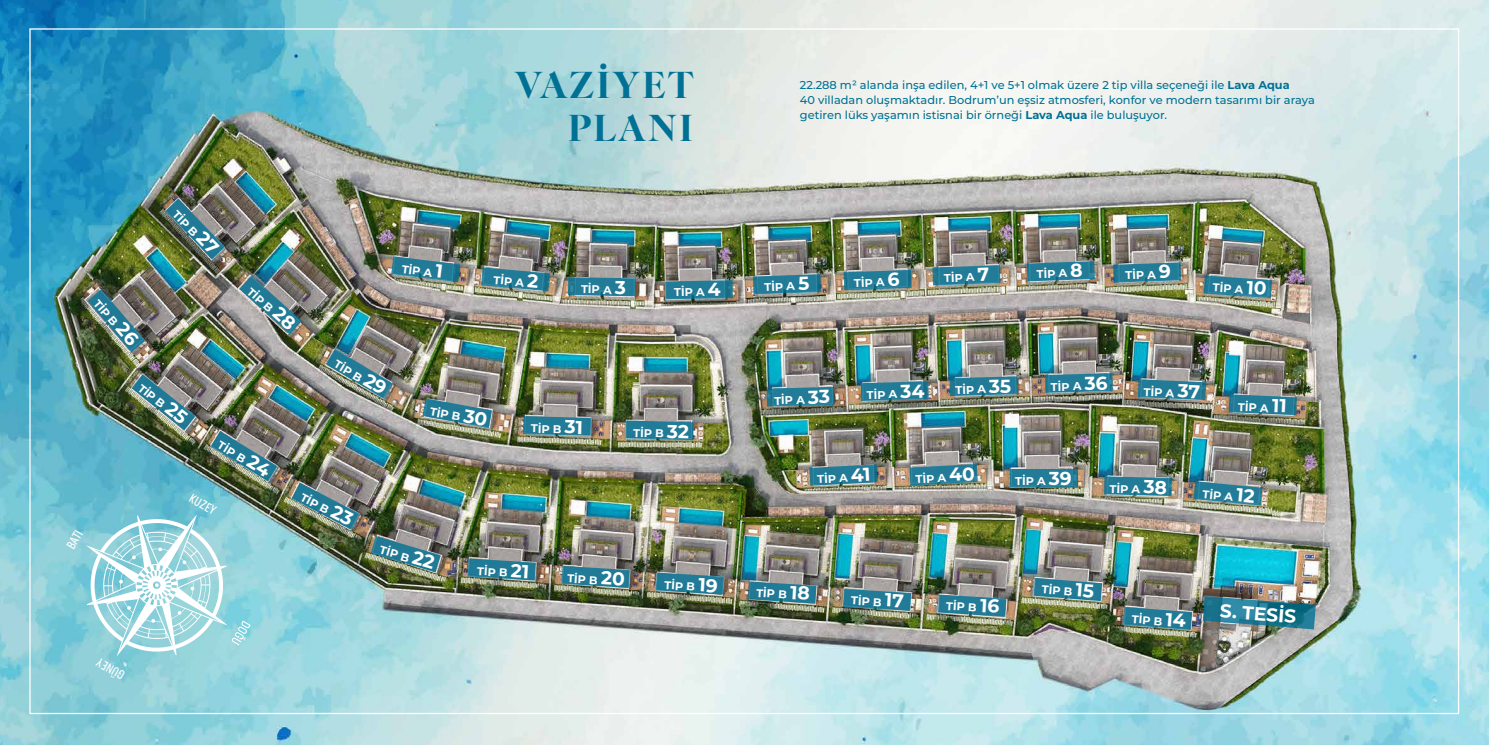
<style>
.page{position:relative;width:1489px;height:745px;background:#fff}
.page>*{position:absolute;margin:0;border:0;box-sizing:border-box;transform-origin:0 0}
.t1{font:700 35.88px/43.1px "Ivy Ora Display";letter-spacing:.08em;color:#007195;text-align:right}
.t2{font:700 18.72px "Montserrat";color:#fff}
.t3{font:12.69px "Neusa Next Pro Compact";color:#fff}
.t4{font:500 11.38px/15.4px "Montserrat";color:#007195}
.t5{font:700 11.2px "Montserrat";color:#fff}
.s1{font-weight:700}
.s2{font-size:18.72px}
</style>
<div class="page">
<img style="left:0;top:0;width:1488px;height:744px">
<svg style="left:86px;top:514px;width:165px;height:142px"></svg>
<img style="left:165px;top:198px;width:60px;height:61px">
<img style="left:239px;top:275px;width:62px;height:59px">
<img style="left:326px;top:348px;width:67px;height:50px">
<svg style="left:391px;top:256px;width:69px;height:26px"></svg>
<svg style="left:481px;top:267px;width:69px;height:24px"></svg>
<svg style="left:568px;top:277px;width:67px;height:19px"></svg>
<svg style="left:665px;top:280px;width:67px;height:19px"></svg>
<svg style="left:753px;top:274px;width:68px;height:20px"></svg>
<svg style="left:843px;top:270px;width:68px;height:20px"></svg>
<svg style="left:932px;top:265px;width:68px;height:20px"></svg>
<svg style="left:1026px;top:261px;width:68px;height:20px"></svg>
<svg style="left:1113px;top:262px;width:68px;height:20px"></svg>
<svg style="left:1203px;top:275px;width:68px;height:23px"></svg>
<svg style="left:523px;top:416px;width:68px;height:19px"></svg>
<svg style="left:625px;top:420px;width:68px;height:20px"></svg>
<svg style="left:766px;top:386px;width:68px;height:20px"></svg>
<svg style="left:860px;top:381px;width:68px;height:20px"></svg>
<svg style="left:949px;top:376px;width:68px;height:20px"></svg>
<svg style="left:1044px;top:373px;width:68px;height:19px"></svg>
<svg style="left:1137px;top:379px;width:68px;height:21px"></svg>
<svg style="left:1228px;top:394px;width:68px;height:21px"></svg>
<svg style="left:1193px;top:481px;width:69px;height:24px"></svg>
<svg style="left:1123px;top:606px;width:69px;height:23px"></svg>
<svg style="left:1033px;top:577px;width:69px;height:23px"></svg>
<svg style="left:937px;top:594px;width:69px;height:22px"></svg>
<svg style="left:842px;top:588px;width:69px;height:22px"></svg>
<svg style="left:748px;top:581px;width:68px;height:22px"></svg>
<svg style="left:655px;top:572px;width:69px;height:22px"></svg>
<svg style="left:561px;top:565px;width:69px;height:22px"></svg>
<svg style="left:467px;top:558px;width:69px;height:22px"></svg>
<img style="left:371px;top:535px;width:69px;height:37px">
<img style="left:291px;top:482px;width:68px;height:47px">
<img style="left:131px;top:374px;width:64px;height:56px">
<img style="left:1202px;top:595px;width:113px;height:34px">
<svg style="left:1103px;top:476px;width:68px;height:19px"></svg>
<div style="left:1010px;top:468px;width:67px;height:18px;background:#227c98"></div>
<svg style="left:909px;top:463px;width:68px;height:22px"></svg>
<svg style="left:809px;top:464px;width:68px;height:21px"></svg>
<svg style="left:422px;top:398px;width:70px;height:30px"></svg>
<img style="left:211px;top:431px;width:66px;height:50px">
<img style="left:88px;top:289px;width:57px;height:63px">
<h1 class="t1" style="left:515px;top:60px;width:180px">VAZİYET<br>PLANI</h1>
<p class="t4" style="left:799px;top:76px;width:516px">22.288 m² alanda inşa edilen, 4+1 ve 5+1 olmak üzere 2 tip villa seçeneği ile <span class="s1">Lava Aqua<br></span>40 villadan oluşmaktadır. Bodrum’un eşsiz atmosferi, konfor ve modern tasarımı bir araya getiren lüks yaşamın istisnai bir örneği <span class="s1">Lava Aqua</span> ile buluşuyor.</p>
<p class="t5" style="left:102px;top:295px;width:32px;rotate:49deg">TİP B</p>
<p class="t3" style="left:63px;top:543px;width:21px;rotate:-60deg">BATI</p>
<p class="t5" style="left:180px;top:206px;width:58px;rotate:46deg">TİP B <span class="s2">27</span></p>
<p class="t5" style="left:145px;top:380px;width:57px;rotate:39deg">TİP B <span class="s2">25</span></p>
<p class="t5" style="left:254px;top:283px;width:59px;rotate:42deg">TİP B <span class="s2">28</span></p>
<p class="t5" style="left:223px;top:436px;width:32px;rotate:32deg">TİP B</p>
<p class="t5" style="left:339px;top:356px;width:58px;rotate:31deg">TİP B <span class="s2">29</span></p>
<p class="t3" style="left:194px;top:489px;width:30px;rotate:31deg">KUZEY</p>
<p class="t5" style="left:305px;top:489px;width:57px;rotate:28deg">TİP B <span class="s2">23</span></p>
<p class="t5" style="left:403px;top:261px;width:43px;rotate:7deg">TİP A <span class="s2">1</span></p>
<p class="t5" style="left:432px;top:403px;width:32px;rotate:11deg">TİP B</p>
<p class="t5" style="left:382px;top:541px;width:57px;rotate:17deg">TİP B <span class="s2">22</span></p>
<p class="t3" style="left:120px;top:682px;width:32px;rotate:-151deg">G NÜ YE</p>
<p class="t5" style="left:494px;top:272px;width:46px;rotate:5deg">TİP A <span class="s2">2</span></p>
<p class="t5" style="left:581px;top:281px;width:46px;rotate:1deg">TİP A <span class="s2">3</span></p>
<p class="t5" style="left:674px;top:284px;width:48px;rotate:-1deg">TİP A <span class="s2">4</span></p>
<p class="t5" style="left:764px;top:279px;width:46px;rotate:-2deg">TİP A <span class="s2">5</span></p>
<p class="t5" style="left:853px;top:275px;width:47px;rotate:-2deg">TİP A <span class="s2">6</span></p>
<p class="t5" style="left:943px;top:270px;width:47px;rotate:-2deg">TİP A <span class="s2">7</span></p>
<p class="t5" style="left:1036px;top:266px;width:48px;rotate:-2deg">TİP A <span class="s2">8</span></p>
<p class="t5" style="left:1124px;top:267px;width:47px;rotate:-2deg">TİP A <span class="s2">9</span></p>
<p class="t5" style="left:1213px;top:279px;width:55px;rotate:4deg">TİP A <span class="s2">10</span></p>
<p class="t5" style="left:531px;top:420px;width:54px;rotate:2deg">TİP B <span class="s2">31</span></p>
<p class="t5" style="left:633px;top:424px;width:57px;rotate:2deg">TİP B <span class="s2">32</span></p>
<p class="t5" style="left:774px;top:392px;width:57px;rotate:-2deg">TİP A <span class="s2">33</span></p>
<p class="t5" style="left:866px;top:387px;width:59px;rotate:-2deg">TİP A <span class="s2">34</span></p>
<p class="t5" style="left:955px;top:382px;width:57px;rotate:-2deg">TİP A <span class="s2">35</span></p>
<p class="t5" style="left:1050px;top:378px;width:58px;rotate:-2deg">TİP A <span class="s2">36</span></p>
<p class="t5" style="left:1144px;top:383px;width:58px;rotate:3deg">TİP A <span class="s2">37</span></p>
<p class="t5" style="left:1238px;top:398px;width:50px;rotate:3deg">TİP A <span class="s2">11</span></p>
<p class="t5" style="left:477px;top:562px;width:54px;rotate:3deg">TİP B <span class="s2">21</span></p>
<p class="t5" style="left:567px;top:570px;width:59px;rotate:3deg">TİP B <span class="s2">20</span></p>
<p class="t5" style="left:665px;top:576px;width:55px;rotate:3deg">TİP B <span class="s2">19</span></p>
<p class="t5" style="left:816px;top:471px;width:55px;rotate:-3deg">TİP A <span class="s2">41</span></p>
<p class="t5" style="left:915px;top:471px;width:61px;rotate:-3deg">TİP A <span class="s2">40</span></p>
<p class="t5" style="left:1015px;top:472px;width:58px">TİP A <span class="s2">39</span></p>
<p class="t5" style="left:1109px;top:480px;width:59px;rotate:2deg">TİP A <span class="s2">38</span></p>
<p class="t5" style="left:1203px;top:485px;width:54px;rotate:6deg">TİP A <span class="s2">12</span></p>
<p class="t5" style="left:756px;top:584px;width:55px;rotate:3deg">TİP B <span class="s2">18</span></p>
<p class="t5" style="left:851px;top:591px;width:54px;rotate:3deg">TİP B <span class="s2">17</span></p>
<p class="t5" style="left:946px;top:597px;width:55px;rotate:3deg">TİP B <span class="s2">16</span></p>
<p class="t5" style="left:1042px;top:581px;width:54px;rotate:4deg">TİP B <span class="s2">15</span></p>
<p class="t5" style="left:1132px;top:610px;width:56px;rotate:4deg">TİP B <span class="s2">14</span></p>
<h2 class="t2" style="left:1220px;top:597px;width:78px;rotate:4deg">S. TESİS</h2>
</div>
